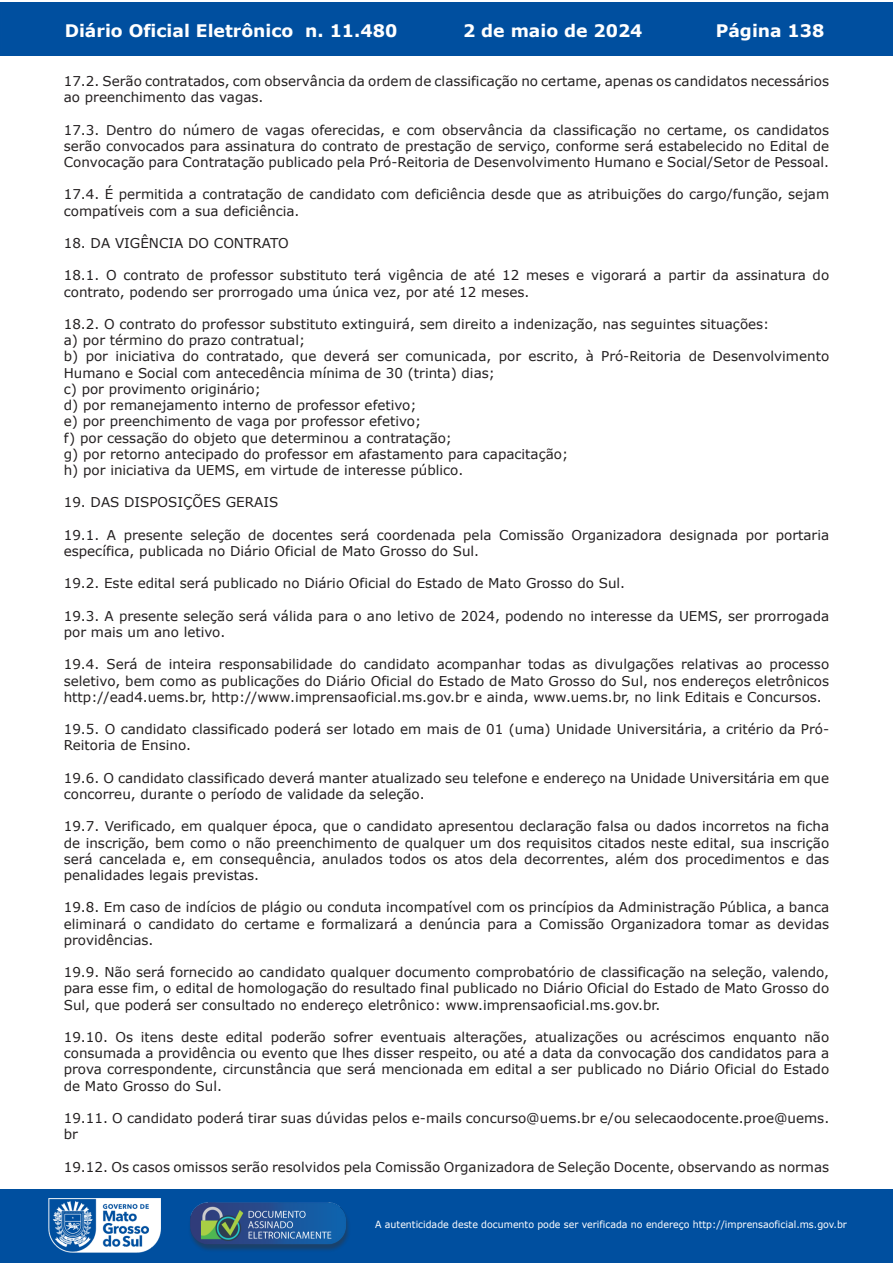
<style>
.page{position:relative;width:893px;height:1263px;background:#fff}
.page>*{position:absolute;margin:0;border:0;box-sizing:border-box;transform-origin:0 0}
.t1{font:700 17.25px "Verdana";color:#fff}
.t2{font:13.5px/16.2px "Verdana";color:#231f20}
.t3{font:9.9px "Verdana";color:#fff;scale:.95 1}
</style>
<div class="page">
<div style="left:0;top:2px;width:893px;height:53px;background:#004f9f"></div>
<div style="left:1px;top:1189px;width:892px;height:74px;background:#004f9f"></div>
<img style="left:49px;top:1198px;width:111px;height:54px">
<img style="left:185px;top:1201px;width:168px;height:54px">
<p class="t1" style="left:65px;top:18px;width:334px">Diário Oficial Eletrônico n. 11.480</p>
<p class="t1" style="left:463px;top:18px;width:181px">2 de maio de 2024</p>
<p class="t1" style="left:716px;top:18px;width:110px">Página 138</p>
<p class="t2" style="left:64px;top:73px;width:767px">17.2. Serão contratados, com observância da ordem de classificação no certame, apenas os candidatos necessários ao preenchimento das vagas.</p>
<p class="t2" style="left:64px;top:122px;width:767px;text-align:justify">17.3. Dentro do número de vagas oferecidas, e com observância da classificação no certame, os candidatos serão convocados para assinatura do contrato de prestação de serviço, conforme será estabelecido no Edital de Convocação para Contratação publicado pela Pró-Reitoria de Desenvolvimento Humano e Social/Setor de Pessoal.</p>
<p class="t2" style="left:64px;top:186px;width:767px">17.4. É permitida a contratação de candidato com deficiência desde que as atribuições do cargo/função, sejam compatíveis com a sua deficiência.</p>
<p class="t2" style="left:64px;top:235px;width:226px">18. DA VIGÊNCIA DO CONTRATO</p>
<p class="t2" style="left:64px;top:267px;width:767px">18.1. O contrato de professor substituto terá vigência de até 12 meses e vigorará a partir da assinatura do contrato, podendo ser prorrogado uma única vez, por até 12 meses.</p>
<p class="t2" style="left:64px;top:316px;width:767px">18.2. O contrato do professor substituto extinguirá, sem direito a indenização, nas seguintes situações:<br>a) por término do prazo contratual;<br>b) por iniciativa do contratado, que deverá ser comunicada, por escrito, à Pró-Reitoria de Desenvolvimento Humano e Social com antecedência mínima de 30 (trinta) dias;<br>c) por provimento originário;<br>d) por remanejamento interno de professor efetivo;<br>e) por preenchimento de vaga por professor efetivo;<br>f) por cessação do objeto que determinou a contratação;<br>g) por retorno antecipado do professor em afastamento para capacitação;<br>h) por iniciativa da UEMS, em virtude de interesse público.</p>
<p class="t2" style="left:64px;top:494px;width:216px">19. DAS DISPOSIÇÕES GERAIS</p>
<p class="t2" style="left:64px;top:527px;width:767px">19.1. A presente seleção de docentes será coordenada pela Comissão Organizadora designada por portaria específica, publicada no Diário Oficial de Mato Grosso do Sul.</p>
<p class="t2" style="left:64px;top:575px;width:563px">19.2. Este edital será publicado no Diário Oficial do Estado de Mato Grosso do Sul.</p>
<p class="t2" style="left:64px;top:608px;width:767px">19.3. A presente seleção será válida para o ano letivo de 2024, podendo no interesse da UEMS, ser prorrogada por mais um ano letivo.</p>
<p class="t2" style="left:64px;top:656px;width:767px;text-align:justify">19.4. Será de inteira responsabilidade do candidato acompanhar todas as divulgações relativas ao processo seletivo, bem como as publicações do Diário Oficial do Estado de Mato Grosso do Sul, nos endereços eletrônicos http://ead4.uems.br, http://www.imprensaoficial.ms.gov.br e ainda, www.uems.br, no link Editais e Concursos.</p>
<p class="t2" style="left:64px;top:721px;width:767px">19.5. O candidato classificado poderá ser lotado em mais de 01 (uma) Unidade Universitária, a critério da Pró-<br>Reitoria de Ensino.</p>
<p class="t2" style="left:64px;top:770px;width:767px">19.6. O candidato classificado deverá manter atualizado seu telefone e endereço na Unidade Universitária em que concorreu, durante o período de validade da seleção.</p>
<p class="t2" style="left:64px;top:818px;width:767px;text-align:justify">19.7. Verificado, em qualquer época, que o candidato apresentou declaração falsa ou dados incorretos na ficha de inscrição, bem como o não preenchimento de qualquer um dos requisitos citados neste edital, sua inscrição será cancelada e, em consequência, anulados todos os atos dela decorrentes, além dos procedimentos e das penalidades legais previstas.</p>
<p class="t2" style="left:64px;top:899px;width:767px;text-align:justify">19.8. Em caso de indícios de plágio ou conduta incompatível com os princípios da Administração Pública, a banca eliminará o candidato do certame e formalizará a denúncia para a Comissão Organizadora tomar as devidas providências.</p>
<p class="t2" style="left:64px;top:964px;width:767px;text-align:justify">19.9. Não será fornecido ao candidato qualquer documento comprobatório de classificação na seleção, valendo, para esse fim, o edital de homologação do resultado final publicado no Diário Oficial do Estado de Mato Grosso do Sul, que poderá ser consultado no endereço eletrônico: www.imprensaoficial.ms.gov.br.</p>
<p class="t2" style="left:64px;top:1029px;width:767px;text-align:justify">19.10. Os itens deste edital poderão sofrer eventuais alterações, atualizações ou acréscimos enquanto não consumada a providência ou evento que lhes disser respeito, ou até a data da convocação dos candidatos para a prova correspondente, circunstância que será mencionada em edital a ser publicado no Diário Oficial do Estado de Mato Grosso do Sul.</p>
<p class="t2" style="left:64px;top:1110px;width:767px">19.11. O candidato poderá tirar suas dúvidas pelos e-mails concurso@uems.br e/ou selecaodocente.proe@uems. br</p>
<p class="t2" style="left:64px;top:1158px;width:767px">19.12. Os casos omissos serão resolvidos pela Comissão Organizadora de Seleção Docente, observando as normas</p>
<p class="t3" style="left:375px;top:1218px;width:498px">A autenticidade deste documento pode ser verificada no endereço http://imprensaoficial.ms.gov.br</p>
</div>
